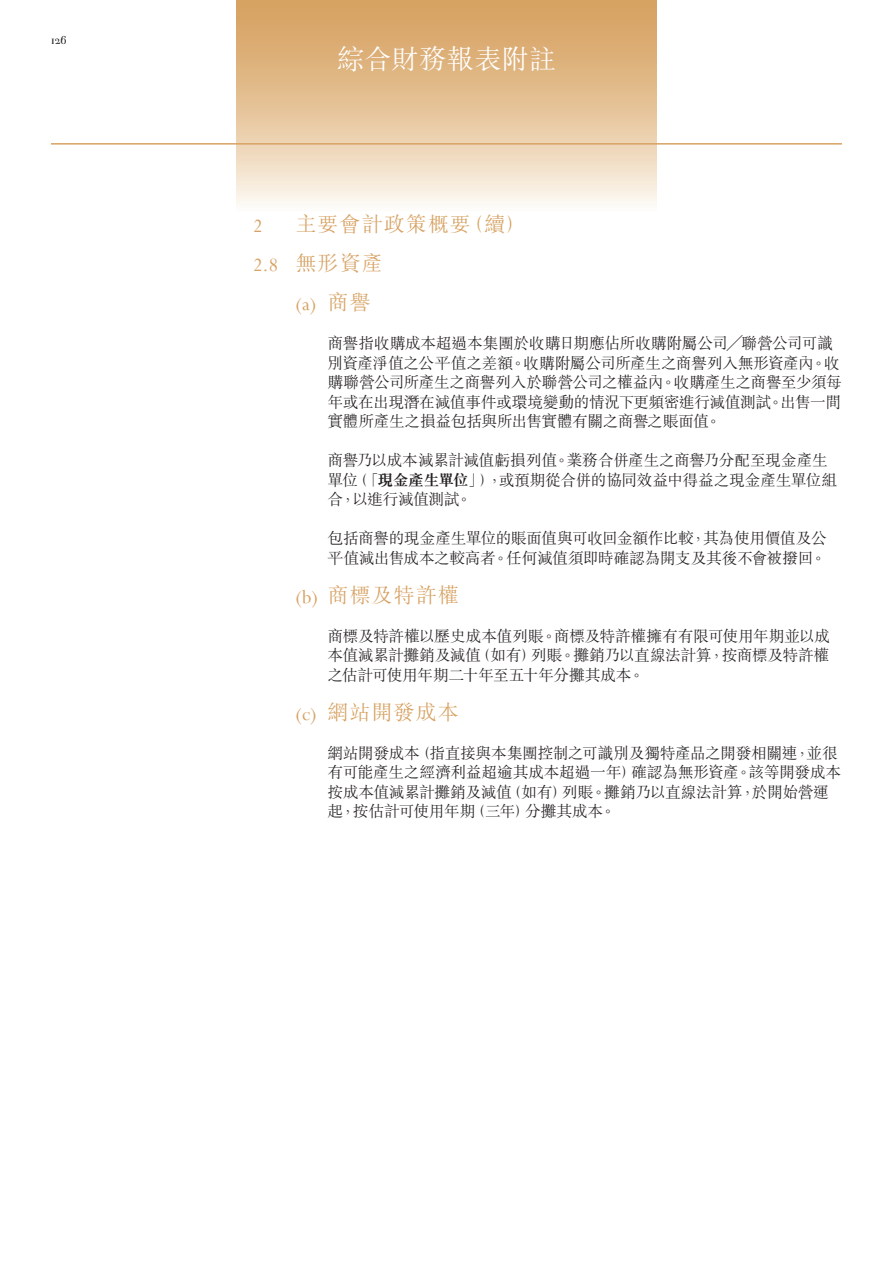
<style>
.page{position:relative;width:893px;height:1263px;background:#fff}
.page>*{position:absolute;margin:0;border:0;box-sizing:border-box;transform-origin:0 0}
.t1{font:300 27px "M Sung HK";letter-spacing:.015em;color:#fff}
.t2{font:300 21px/39px "M Sung HK";letter-spacing:.05em;color:#d7a263}
.t3{font:21px "Perpetua";color:#d7a263}
.t4{font:300 15.75px/19.5px "M Sung HK";letter-spacing:-.025em;color:#231f20}
.t5{font:12px "Parma Petit";color:#231f20}
.s1{font-family:"Perpetua";font-weight:400}
.s2{font-family:"M Sung HK";font-weight:300}
.s3{font-weight:700}
</style>
<div class="page">
<svg style="left:236px;top:0;width:421px;height:205px;background:#e6c49b"></svg>
<hr style="left:51px;top:143px;width:791px;height:2px;background:#d7a263">
<p class="t5" style="left:51px;top:34px;width:17px">126</p>
<h1 class="t1" style="left:337px;top:40px;width:220px">綜合財務報表附註</h1>
<h2 class="t2" style="left:253px;top:204px;width:275px;text-indent:43px">主要會計政策概要（續）<br><span class="s1">2.8</span> 無形資產</h2>
<h2 class="t3" style="left:296px;top:291px;width:76px">(a) <span class="s2">商譽</span></h2>
<p class="t4" style="left:327px;top:333px;width:516px">商譽指收購成本超過本集團於收購日期應佔所收購附屬公司╱聯營公司可識別資產淨值之公平值之差額。收購附屬公司所產生之商譽列入無形資產內。收購聯營公司所產生之商譽列入於聯營公司之權益內。收購產生之商譽至少須每年或在出現潛在減值事件或環境變動的情況下更頻密進行減值測試。出售一間實體所產生之損益包括與所出售實體有關之商譽之賬面值。</p>
<p class="t4" style="left:327px;top:450px;width:511px">商譽乃以成本減累計減值虧損列值。業務合併產生之商譽乃分配至現金產生單位（「<span class="s3">現金產生單位</span>」），或預期從合併的協同效益中得益之現金產生單位組合，以進行減值測試。</p>
<p class="t4" style="left:327px;top:528px;width:501px">包括商譽的現金產生單位的賬面值與可收回金額作比較，其為使用價值及公平值減出售成本之較高者。任何減值須即時確認為開支及其後不會被撥回。</p>
<h2 class="t2" style="left:296px;top:574px;width:165px"><span class="s1">(b)</span> 商標及特許權</h2>
<p class="t4" style="left:327px;top:625px;width:504px;text-align:justify">商標及特許權以歷史成本值列賬。商標及特許權擁有有限可使用年期並以成本值減累計攤銷及減值（如有）列賬。攤銷乃以直線法計算，按商標及特許權之估計可使用年期二十年至五十年分攤其成本。</p>
<h2 class="t2" style="left:296px;top:691px;width:165px"><span class="s1">(c)</span> 網站開發成本</h2>
<p class="t4" style="left:327px;top:742px;width:515px">網站開發成本（指直接與本集團控制之可識別及獨特產品之開發相關連，並很有可能產生之經濟利益超逾其成本超過一年）確認為無形資產。該等開發成本按成本值減累計攤銷及減值（如有）列賬。攤銷乃以直線法計算，於開始營運起，按估計可使用年期（三年）分攤其成本。</p>
<h2 class="t3" style="left:253px;top:213px;width:11px">2</h2>
</div>
